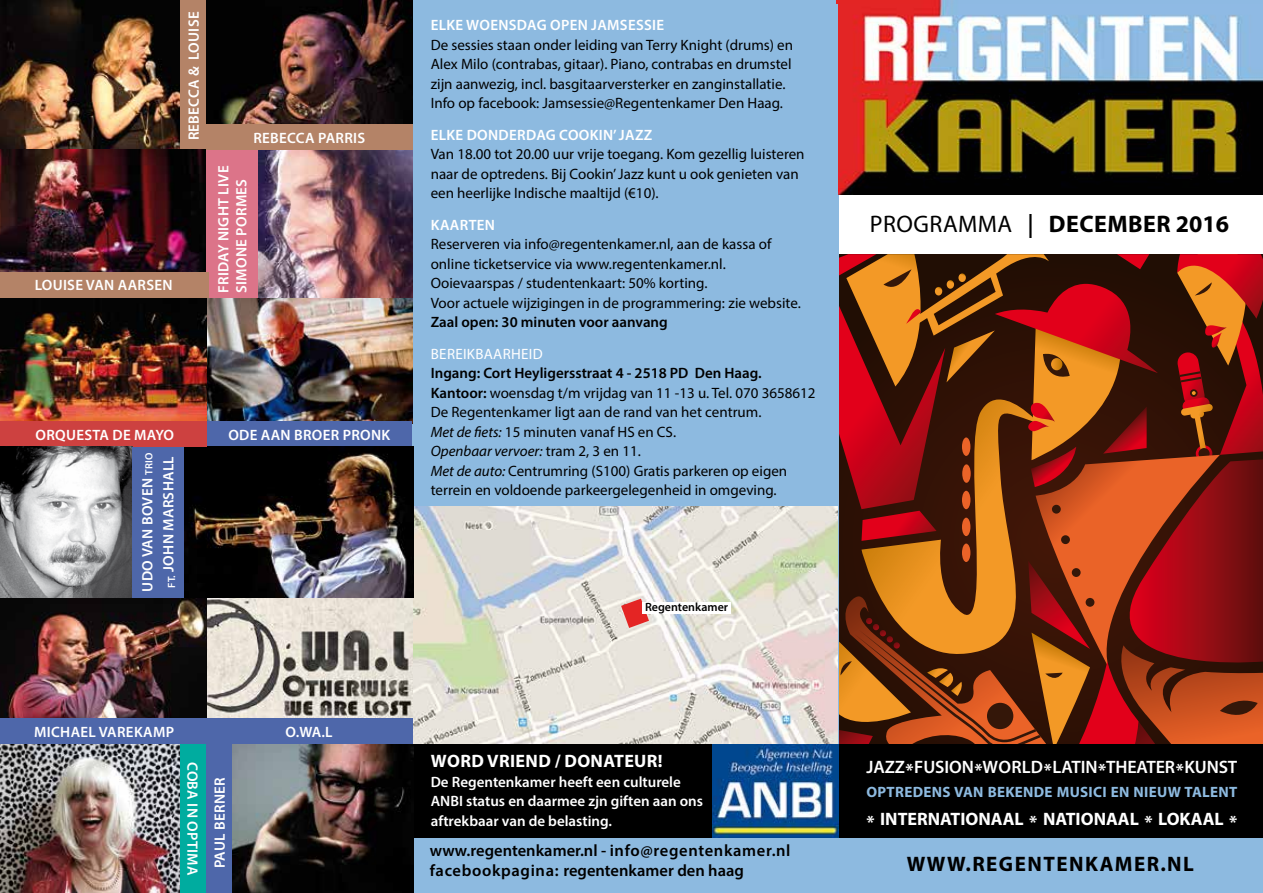
<style>
.page{position:relative;width:1263px;height:893px;background:#fff}
.page>*{position:absolute;margin:0;border:0;box-sizing:border-box;transform-origin:0 0}
.t1{font:700 24px "Myriad Pro";letter-spacing:.02em;color:#000}
.t2{font:24px "Myriad Pro";color:#000}
.t3{font:700 21px "Myriad Pro";letter-spacing:.07em;color:#000}
.t4{font:700 18px "Myriad Pro";letter-spacing:.02em;color:#fff}
.t5{font:600 18px "Myriad Pro";letter-spacing:-.005em;color:#fff}
.t6{font:600 16.5px/19.5px "Myriad Pro";letter-spacing:.03em;color:#000}
.t7{font:15px/19.5px "Myriad Pro";color:#000}
.t8{font:600 15px/18px "Myriad Pro";letter-spacing:.02em;color:#fff}
.t9{font:600 15px/19.5px "Myriad Pro";color:#fff}
.t10{font:700 15px "Myriad Pro";letter-spacing:.02em;color:#8dbae0}
.t11{font:600 15px "Myriad Pro";color:#000}
.t12{font:15px "Myriad Pro";letter-spacing:.02em;color:#fff}
.t13{font:600 12px "Myriad Pro";color:#000}
.s1{font-size:10.5px}
.s2{font-weight:600}
.s3{font-style:italic}
.s4{font-weight:700}
</style>
<div class="page">
<div style="left:838px;top:255px;width:425px;height:638px;background:#8dbae0"></div>
<svg style="left:838px;top:243px;width:425px;height:501px;background:#903819"></svg>
<div style="left:0;top:0;width:838px;height:893px;background:#8dbae0"></div>
<hr style="left:836px;top:0;width:106px;height:3px;background:#e42524">
<img style="left:412px;top:506px;width:426px;height:238px">
<svg style="left:621px;top:599px;width:28px;height:29px"></svg>
<div style="left:412px;top:744px;width:851px;height:94px;background:#000"></div>
<img style="left:713px;top:744px;width:125px;height:93px">
<div style="left:643px;top:602px;width:88px;height:12px;background:#fff"></div>
<img style="left:838px;top:0;width:425px;height:195px">
<img style="left:206px;top:150px;width:206px;height:271px">
<div style="left:206px;top:421px;width:206px;height:25px;background:#4e67aa"></div>
<img style="left:0;top:0;width:186px;height:150px">
<div style="left:181px;top:0;width:25px;height:149px;background:#b48367"></div>
<img style="left:206px;top:744px;width:207px;height:149px">
<div style="left:207px;top:744px;width:25px;height:149px;background:#4e67aa"></div>
<img style="left:207px;top:597px;width:206px;height:122px">
<div style="left:206px;top:718px;width:206px;height:26px;background:#4e67aa"></div>
<img style="left:0;top:597px;width:206px;height:122px">
<img style="left:182px;top:446px;width:231px;height:151px">
<img style="left:0;top:744px;width:180px;height:149px">
<div style="left:180px;top:744px;width:26px;height:149px;background:#00ac9f"></div>
<img style="left:0;top:150px;width:206px;height:122px">
<img style="left:0;top:298px;width:206px;height:123px">
<div style="left:0;top:421px;width:206px;height:25px;background:#cd4140"></div>
<div style="left:206px;top:149px;width:51px;height:149px;background:#dc7489"></div>
<div style="left:0;top:719px;width:208px;height:25px;background:#4e67aa"></div>
<img style="left:206px;top:0;width:206px;height:124px">
<div style="left:206px;top:124px;width:206px;height:26px;background:#b48367"></div>
<img style="left:0;top:446px;width:133px;height:152px">
<div style="left:133px;top:447px;width:51px;height:150px;background:#4e67aa"></div>
<div style="left:0;top:272px;width:208px;height:26px;background:#b48367"></div>
<p class="t8" style="left:184px;top:140px;width:130px;rotate:-90deg">REBECCA &amp; LOUISE</p>
<p class="t8" style="left:35px;top:276px;width:62px">LOUISE VAN</p>
<p class="t8" style="left:118px;top:276px;width:10px">AARS</p>
<p class="t8" style="left:154px;top:276px;width:18px">EN</p>
<p class="t8" style="left:253px;top:128px;width:112px">REBECCA PARRIS</p>
<p class="t8" style="left:214px;top:293px;width:127px;rotate:-90deg">Friday Night Live<br>Simone Pormes</p>
<p class="t8" style="left:36px;top:425px;width:58px">ORQUESTA</p>
<p class="t8" style="left:113px;top:425px;width:62px">DE MAYO</p>
<p class="t8" style="left:137px;top:591px;width:140px;line-height:21px;rotate:-90deg">UDO VAN BOVEN <span class="s1">TRIO<br></span><sub>Ft.</sub> JOHN MARSHALL</p>
<p class="t8" style="left:228px;top:425px;width:134px">ode aan BROER PRONK</p>
<p class="t8" style="left:431px;top:16px;width:235px">Elke woensdag OPEN JAMSESSIE</p>
<p class="t7" style="left:431px;top:35px;width:364px">De sessies staan onder leiding van Terry Knight (drums) en Alex Milo (contrabas, gitaar). Piano, contrabas en drumstel zijn aanwezig, incl. basgitaarversterker en zanginstallatie.<br>Info op facebook: Jamsessie@Regentenkamer Den Haag.</p>
<p class="t8" style="left:431px;top:125px;width:149px">Elke donderdag COOK</p>
<p class="t8" style="left:599px;top:125px;width:55px">IN’ JAZZ</p>
<p class="t7" style="left:431px;top:144px;width:375px">Van 18.00 tot 20.00 uur vrije toegang. Kom gezellig luisteren naar de optredens. Bij Cookin’ Jazz kunt u ook genieten van een heerlijke Indische maaltijd (€10).</p>
<p class="t8" style="left:431px;top:215px;width:66px">Kaarten</p>
<p class="t7" style="left:431px;top:234px;width:372px">Reserveren via info@regentenkamer.nl, aan de kassa of online ticketservice via www.regentenkamer.nl.<br>Ooievaarspas / studentenkaart: 50% korting.<br>Voor actuele wijzigingen in de programmering: zie website.</p>
<p class="t11" style="left:431px;top:312px;width:239px">Zaal open: 30 minuten voor aanvang</p>
<p class="t12" style="left:431px;top:344px;width:42px">Bereikbaarh</p>
<p class="t12" style="left:521px;top:344px;width:15px">eid</p>
<p class="t7" style="left:431px;top:363px;width:386px"><span class="s2">Ingang: Cort Heyligersstraat 4 - 2518 PD Den Haag.<br>Kantoor:</span> woensdag t/m vrijdag van 11 -13 u. Tel. 070 3658612<br>De Regentenkamer ligt aan de rand van het centrum.<br><span class="s3">Met de fiets:</span> 15 minuten vanaf HS en CS.<br><span class="s3">Openbaar vervoer:</span> tram 2, 3 en 11.<br><span class="s3">Met de auto:</span> Centrumring (S100) Gratis parkeren op eigen terrein en voldoende parkeergelegenheid in omgeving.</p>
<p class="t13" style="left:645px;top:600px;width:85px">Regentenkamer</p>
<p class="t8" style="left:34px;top:722px;width:141px">MICHAEL VAREKAMP</p>
<p class="t8" style="left:202px;top:762px;width:114px;rotate:90deg">COBA IN OPTIMA</p>
<p class="t8" style="left:211px;top:864px;width:91px;rotate:-90deg">PAUL BERNER</p>
<p class="t8" style="left:211px;top:868px;width:91px;rotate:-90deg">PAUL BERNER</p>
<p class="t8" style="left:286px;top:722px;width:47px">O.WA.L</p>
<p class="t4" style="left:431px;top:749px;width:233px">WORD VRIEND / DONATEUR!</p>
<p class="t9" style="left:431px;top:772px;width:274px">De Regentenkamer heeft een culturele<br>AN BI status en daarmee zjn giften aan ons aftrekbaar van de belasting.</p>
<p class="t6" style="left:430px;top:841px;width:362px">www.regentenkamer.nl - info@regentenkamer.nl facebookpagina: regentenkamer den haag</p>
<h1 class="t2" style="left:870px;top:209px;width:17px">programma</h1>
<h1 class="t1" style="left:1027px;top:208px;width:203px"><span class="s2">|</span> DECEMBER 2016</h1>
<p class="t5" style="left:866px;top:755px;width:351px">JAZZ <span class="s4">*</span> FUSION<span class="s4">*</span>world<span class="s4">*</span>LATIN<span class="s4">*</span>THEATER<span class="s4">*</span>KUNST</p>
<p class="t10" style="left:866px;top:783px;width:372px">OPTREDENS VAN BEKENDE MUSICI EN NIEUW TALENT</p>
<p class="t4" style="left:866px;top:807px;width:25px">* INTERNATIONAAL</p>
<p class="t4" style="left:1029px;top:807px;width:26px">* NATIONAAL</p>
<p class="t4" style="left:1144px;top:807px;width:26px">* LOKAAL</p>
<p class="t4" style="left:1229px;top:810px;width:10px">*</p>
<h2 class="t3" style="left:907px;top:851px;width:289px">WWW.REGENTENKAMER.NL</h2>
</div>
